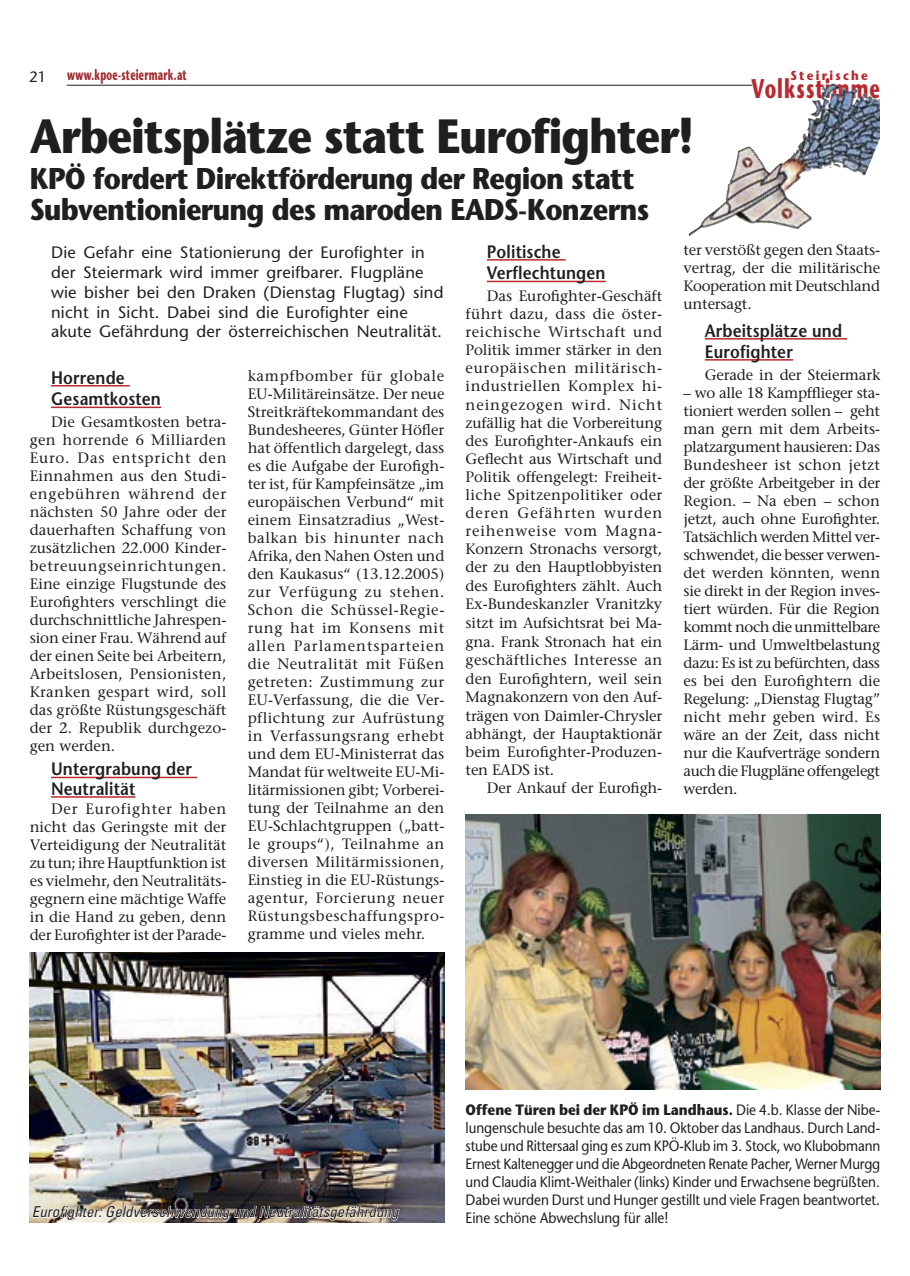
<style>
.page{position:relative;width:910px;height:1276px;background:#fff}
.page>*{position:absolute;margin:0;border:0;box-sizing:border-box;transform-origin:0 0}
.t1{font:700 48px "Stone Sans";letter-spacing:-.025em;color:#1f1f1f;scale:.9 1}
.t2{font:700 30px/31.5px "Stone Sans";letter-spacing:-.025em;color:#1f1f1f;scale:.9 1}
.t3{font:700 27px "Stone Sans";letter-spacing:.06em;color:#b9292f;scale:.67 1}
.t4{font:600 18px/21.6px "Stone Sans";letter-spacing:.01em;color:#1f1f1f;scale:.9 1}
.t5{font:16.5px/19.8px "Stone Sans";letter-spacing:.015em;color:#1f1f1f}
.t6{font:15px/18px "Stone Serif";letter-spacing:-.005em;color:#1f1f1f;text-align:justify}
.t7{font:15px/18px "Stone Sans";color:#1f1f1f;text-align:justify;scale:.9 1}
.t8{font:italic condensed 15px "Univers";color:#1f1f1f}
.t9{font:700 15px "Stone Sans";letter-spacing:.03em;color:#a22b30;scale:.6 1}
.t10{font:15px "Stone Sans";color:#1f1f1f}
.t11{font:700 12.9px "Stone Sans";letter-spacing:.2em;color:#b9292f;scale:.89 1}
.s1{font-weight:700}
</style>
<div class="page">
<hr style="left:67px;top:85px;width:685px;height:1px;background:#1f1f1f">
<svg style="left:822px;top:83px;width:18px;height:4px"></svg>
<img style="left:688px;top:87px;width:192px;height:149px">
<img style="left:466px;top:814px;width:414px;height:276px">
<hr style="left:51px;top:385px;width:79px;height:1px;background:#b9292f">
<hr style="left:51px;top:406px;width:110px;height:2px;background:#b9292f">
<hr style="left:51px;top:776px;width:146px;height:2px;background:#b9292f">
<hr style="left:51px;top:796px;width:84px;height:1px;background:#b9292f">
<img style="left:30px;top:952px;width:414px;height:270px">
<img style="left:32px;top:1171px;width:368px;height:52px">
<hr style="left:487px;top:259px;width:79px;height:2px;background:#b9292f">
<hr style="left:487px;top:281px;width:119px;height:1px;background:#b9292f">
<hr style="left:705px;top:338px;width:142px;height:1px;background:#b9292f">
<hr style="left:705px;top:359px;width:88px;height:1px;background:#b9292f">
<p class="t10" style="left:29px;top:67px;width:19px">21</p>
<p class="t9" style="left:67px;top:65px;width:201px">www.kpoe-steiermark.at</p>
<p class="t11" style="left:790px;top:67px;width:89px">Steirische</p>
<h3 class="t3" style="left:752px;top:72px;width:193px">Volksstimme</h3>
<h1 class="t1" style="left:30px;top:106px;width:740px">Arbeitsplätze statt Eurofighter!</h1>
<h2 class="t2" style="left:30px;top:162px;width:690px">KPÖ fordert Direktförderung der Region statt<br>Subventionierung des maroden EADS-Konzerns</h2>
<p class="t5" style="left:51px;top:242px;width:394px">Die Gefahr eine Stationierung der Eurofighter in der Steiermark wird immer greifbarer. Flugpläne wie bisher bei den Draken (Dienstag Flugtag) sind nicht in Sicht. Dabei sind die Eurofighter eine akute Gefährdung der österreichischen Neutralität.</p>
<p class="t6" style="left:683px;top:241px;width:198px">ter verstößt gegen den Staats&shy;vertrag, der die militärische Kooperation mit Deutschland untersagt.</p>
<p class="t4" style="left:705px;top:320px;width:154px;line-height:21px">Arbeitsplätze und<br>Eurofighter</p>
<p class="t6" style="left:705px;top:365px;width:177px">Gerade in der Steiermark</p>
<p class="t6" style="left:683px;top:383px;width:198px">– wo alle 18 Kampfflieger sta&shy;tioniert werden sollen – geht man gern mit dem Arbeits&shy;platzargument hausieren: Das Bundesheer ist schon jetzt der größte Arbeitgeber in der Region. – Na eben – schon jetzt, auch ohne Eurofighter.<br>Tatsächlich werden Mittel ver&shy;schwendet, die besser verwen&shy;det werden könnten, wenn sie direkt in der Region inves&shy;tiert würden. Für die Region kommt noch die unmittelbare Lärm- und Umweltbelastung dazu: Es ist zu befürchten, dass es bei den Eurofightern die Regelung: „Dienstag Flugtag” nicht mehr geben wird. Es wäre an der Zeit, dass nicht nur die Kaufverträge sondern auch die Flugpläne offengelegt werden.</p>
<p class="t4" style="left:487px;top:240px;width:133px">Politische<br>Verflechtungen</p>
<p class="t6" style="left:466px;top:287px;width:198px;text-indent:21px">Das Eurofighter-Geschäft führt dazu, dass die öster&shy;reichische Wirtschaft und Politik immer stärker in den europäischen militärisch&shy;industriellen Komplex hi&shy;neingezogen wird. Nicht zufällig hat die Vorbereitung des Eurofighter-Ankaufs ein Geflecht aus Wirtschaft und Politik offengelegt: Freiheit&shy;liche Spitzenpolitiker oder deren Gefährten wurden reihenweise vom Magna-Konzern Stronachs versorgt, der zu den Hauptlobbyisten des Eurofighters zählt. Auch Ex-Bundeskanzler Vranitzky sitzt im Aufsichtsrat bei Ma&shy;gna. Frank Stronach hat ein geschäftliches Interesse an den Eurofightern, weil sein Magnakonzern von den Auf&shy;trägen von Daimler-Chrysler abhängt, der Hauptaktionär beim Eurofighter-Produzen&shy;ten EADS ist.</p>
<p class="t6" style="left:487px;top:778px;width:177px">Der Ankauf der Eurofigh-</p>
<p class="t6" style="left:248px;top:367px;width:198px">kampfbomber für globale EU-Militäreinsätze. Der neue Streitkräftekommandant des Bundesheeres, Günter Höfler hat öffentlich dargelegt, dass es die Aufgabe der Eurofigh&shy;ter ist, für Kampfeinsätze „im europäischen Verbund“ mit einem Einsatzradius „West&shy;balkan bis hinunter nach Afrika, den Nahen Osten und den Kaukasus“ (13.12.2005) zur Verfügung zu stehen.<br>Schon die Schüssel-Regie&shy;rung hat im Konsens mit allen Parlamentsparteien die Neutralität mit Füßen getreten: Zustimmung zur EU-Verfassung, die die Ver&shy;pflichtung zur Aufrüstung in Verfassungsrang erhebt und dem EU-Ministerrat das Mandat für weltweite EU-Mi&shy;litärmissionen gibt; Vorberei&shy;tung der Teilnahme an den EU-Schlachtgruppen („batt&shy;le groups“), Teilnahme an diversen Militärmissionen, Einstieg in die EU-Rüstungs&shy;agentur, Forcierung neuer Rüstungsbeschaffungspro&shy;gramme und vieles mehr.</p>
<p class="t4" style="left:51px;top:366px;width:124px">Horrende<br>Gesamtkosten</p>
<p class="t6" style="left:30px;top:413px;width:198px;text-indent:21px">Die Gesamtkosten betra&shy;gen horrende 6 Milliarden Euro. Das entspricht den Einnahmen aus den Studi&shy;engebühren während der nächsten 50 Jahre oder der dauerhaften Schaffung von zusätzlichen 22.000 Kinder&shy;betreuungseinrichtungen.<br>Eine einzige Flugstunde des Eurofighters verschlingt die durchschnittliche Jahrespen&shy;sion einer Frau. Während auf der einen Seite bei Arbeitern, Arbeitslosen, Pensionisten, Kranken gespart wird, soll das größte Rüstungsgeschäft der 2. Republik durchgezo&shy;gen werden.</p>
<p class="t4" style="left:51px;top:759px;width:158px;line-height:19.5px">Untergrabung der<br>Neutralität</p>
<p class="t6" style="left:30px;top:800px;width:198px;text-indent:21px">Der Eurofighter haben nicht das Geringste mit der Verteidigung der Neutralität zu tun; ihre Hauptfunktion ist es vielmehr, den Neutralitäts&shy;gegnern eine mächtige Waffe in die Hand zu geben, denn der Eurofighter ist der Parade-</p>
<p class="t8" style="left:32px;top:1202px;width:368px">Eurofighter: Geldverschwendung und Neutralitätsgefährdung</p>
<p class="t7" style="left:466px;top:1100px;width:462px"><span class="s1">Offene Türen bei der KPÖ im Landhaus.</span> Die 4.b. Klasse der Nibe&shy;lungenschule besuchte das am 10. Oktober das Landhaus. Durch Land&shy;stube und Rittersaal ging es zum KPÖ-Klub im 3. Stock, wo Klubobmann Ernest Kaltenegger und die Abgeordneten Renate Pacher, Werner Murgg und Claudia Klimt-Weithaler (links) Kinder und Erwachsene begrüßten.<br>Dabei wurden Durst und Hunger gestillt und viele Fragen beantwortet.<br>Eine schöne Abwechslung für alle!</p>
</div>
